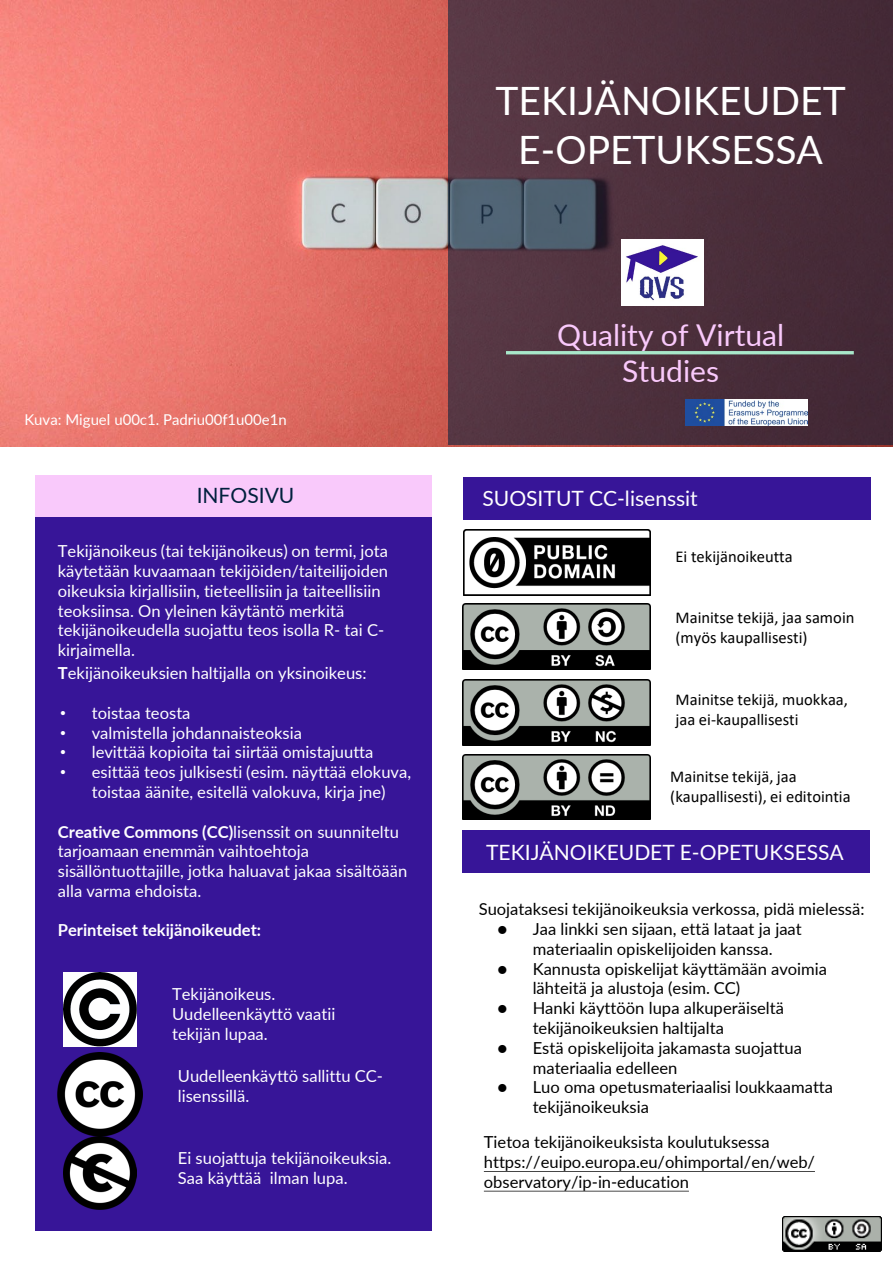
<style>
.page{position:relative;width:893px;height:1263px;background:#fff}
.page>*{position:absolute;margin:0;border:0;box-sizing:border-box;transform-origin:0 0}
.t1{font:39px/48px "Lato";color:#fff;text-align:center}
.t2{font:30px/36px "Lato";color:#f9c9fb;text-align:center}
.t3{font:22.5px/27px "Lato";color:#fff}
.t4{font:21px "Lato";color:#fff}
.t5{font:21px "Lato";color:#001f3d}
.t6{font:16.5px/19.8px "Lato";color:#fff}
.t7{font:16.5px/19.8px "Lato";color:#000}
.t8{font:16.5px/19.8px "Calibri";color:#000}
.t9{font:700 16.5px "Lato";color:#fff}
.t10{font:15px "Lato";color:#fff}
.s1{font-weight:700}
.s2{font-family:"Arial"}
</style>
<div class="page">
<img style="left:0;top:1px;width:893px;height:446px">
<div style="left:448px;top:0;width:445px;height:444px;background:#001f3d;opacity:.57"></div>
<hr style="left:506px;top:351px;width:348px;height:3px;background:#a8e8ca">
<div style="left:462px;top:830px;width:407px;height:43px;background:#371598"></div>
<img style="left:686px;top:400px;width:122px;height:26px">
<div style="left:35px;top:475px;width:396px;height:43px;background:#f9c9fb"></div>
<div style="left:35px;top:517px;width:396px;height:714px;background:#371598"></div>
<img style="left:782px;top:1216px;width:99px;height:35px">
<div style="left:463px;top:477px;width:408px;height:43px;background:#371598"></div>
<img style="left:463px;top:529px;width:187px;height:66px">
<img style="left:463px;top:680px;width:188px;height:65px">
<img style="left:463px;top:754px;width:188px;height:66px">
<img style="left:463px;top:604px;width:188px;height:65px">
<img style="left:63px;top:973px;width:73px;height:73px">
<img style="left:58px;top:1053px;width:84px;height:84px">
<img style="left:63px;top:1137px;width:73px;height:73px">
<svg style="left:484px;top:1171px;width:331px;height:1px"></svg>
<svg style="left:484px;top:1191px;width:205px;height:1px"></svg>
<img style="left:621px;top:240px;width:83px;height:66px">
<p class="t10" style="left:24px;top:409px;width:264px">Kuva: Miguel u00c1. Padriu00f1u00e1n</p>
<p class="t5" style="left:197px;top:480px;width:99px">INFOSIVU</p>
<p class="t6" style="left:58px;top:540px;width:332px">Tekijänoikeus (tai tekijänoikeus) on termi, jota käytetään kuvaamaan tekijöiden/taiteilijoiden oikeuksia kirjallisiin, tieteellisiin ja taiteellisiin teoksiinsa. On yleinen käytäntö merkitä tekijänoikeudella suojattu teos isolla R- tai C&shy;kirjaimella.</p>
<p class="t6" style="left:58px;top:663px;width:310px"><span class="s1">T</span>ekijänoikeuksien haltijalla on yksinoikeus:</p>
<p class="t6" style="left:60px;top:702px;width:132px"><span class="s2">•</span> toistaa teosta</p>
<p class="t6" style="left:60px;top:722px;width:243px"><span class="s2">•</span> valmistella johdannaisteoksia</p>
<p class="t6" style="left:60px;top:742px;width:315px"><span class="s2">•</span> levittää kopioita tai siirtää omistajuutta</p>
<p class="t6" style="left:60px;top:762px;width:352px;text-align:center"><span class="s2">•</span> esittää teos julkisesti (esim. näyttää elokuva, toistaa äänite, esitellä valokuva, kirja jne)</p>
<p class="t6" style="left:58px;top:821px;width:351px"><span class="s1">Creative Commons (CC)</span>lisenssit on suunniteltu tarjoamaan enemmän vaihtoehtoja sisällöntuottajille, jotka haluavat jakaa sisältöään alla varma ehdoista.</p>
<p class="t9" style="left:58px;top:918px;width:205px">Perinteiset tekijänoikeudet:</p>
<p class="t6" style="left:172px;top:984px;width:165px">Tekijänoikeus.<br>Uudelleenkäyttö vaatii tekijän lupaa.</p>
<p class="t6" style="left:178px;top:1065px;width:207px">Uudelleenkäyttö sallittu CC&shy;lisenssillä.</p>
<p class="t6" style="left:178px;top:1147px;width:215px">Ei suojattuja tekijänoikeuksia.<br>Saa käyttää ilman lupa.</p>
<p class="t1" style="left:495px;top:76px;width:352px">TEKIJÄNOIKEUDET<br>E-OPETUKSESSA</p>
<p class="t2" style="left:557px;top:316px;width:229px">Quality of Virtual<br>Studies</p>
<p class="t3" style="left:481px;top:471px;width:245px">CTEKIJÄNOIKEUDET E-<br>LEARNINGISSA</p>
<p class="t4" style="left:507px;top:478px;width:68px">MITEN</p>
<p class="t4" style="left:482px;top:484px;width:217px">SUOSITUT CC-lisenssit</p>
<p class="t8" style="left:675px;top:546px;width:119px">Ei tekijänoikeutta</p>
<p class="t8" style="left:675px;top:608px;width:180px">Mainitse tekijä, jaa samoin (myös kaupallisesti)</p>
<p class="t8" style="left:675px;top:689px;width:174px">Mainitse tekijä, muokkaa, jaa ei-kaupallisesti</p>
<p class="t8" style="left:670px;top:766px;width:182px">Mainitse tekijä, jaa (kaupallisesti), ei editointia</p>
<p class="t4" style="left:486px;top:837px;width:359px">TEKIJÄNOIKEUDET E-OPETUKSESSA</p>
<p class="t7" style="left:479px;top:899px;width:387px">Suojataksesi tekijänoikeuksia verkossa, pidä mielessä:</p>
<p class="t7" style="left:497px;top:918px;width:306px;text-align:center">● Jaa linkki sen sijaan, että lataat ja jaat materiaalin opiskelijoiden kanssa.</p>
<p class="t7" style="left:533px;top:958px;width:296px;text-indent:-35px">● Kannusta opiskelijat käyttämään avoimia lähteitä ja alustoja (esim. CC)</p>
<p class="t7" style="left:533px;top:998px;width:253px;text-indent:-35px">● Hanki käyttöön lupa alkuperäiseltä tekijänoikeuksien haltijalta</p>
<p class="t7" style="left:533px;top:1037px;width:271px;text-indent:-35px">● Estä opiskelijoita jakamasta suojattua materiaalia edelleen</p>
<p class="t7" style="left:533px;top:1077px;width:302px;text-indent:-35px">● Luo oma opetusmateriaalisi loukkaamatta tekijänoikeuksia</p>
<p class="t7" style="left:484px;top:1132px;width:287px">Tietoa tekijänoikeuksista koulutuksessa</p>
<p class="t7" style="left:484px;top:1152px;width:333px">https://euipo.europa.eu/ohimportal/en/web/ observatory/ip-in-education</p>
</div>
